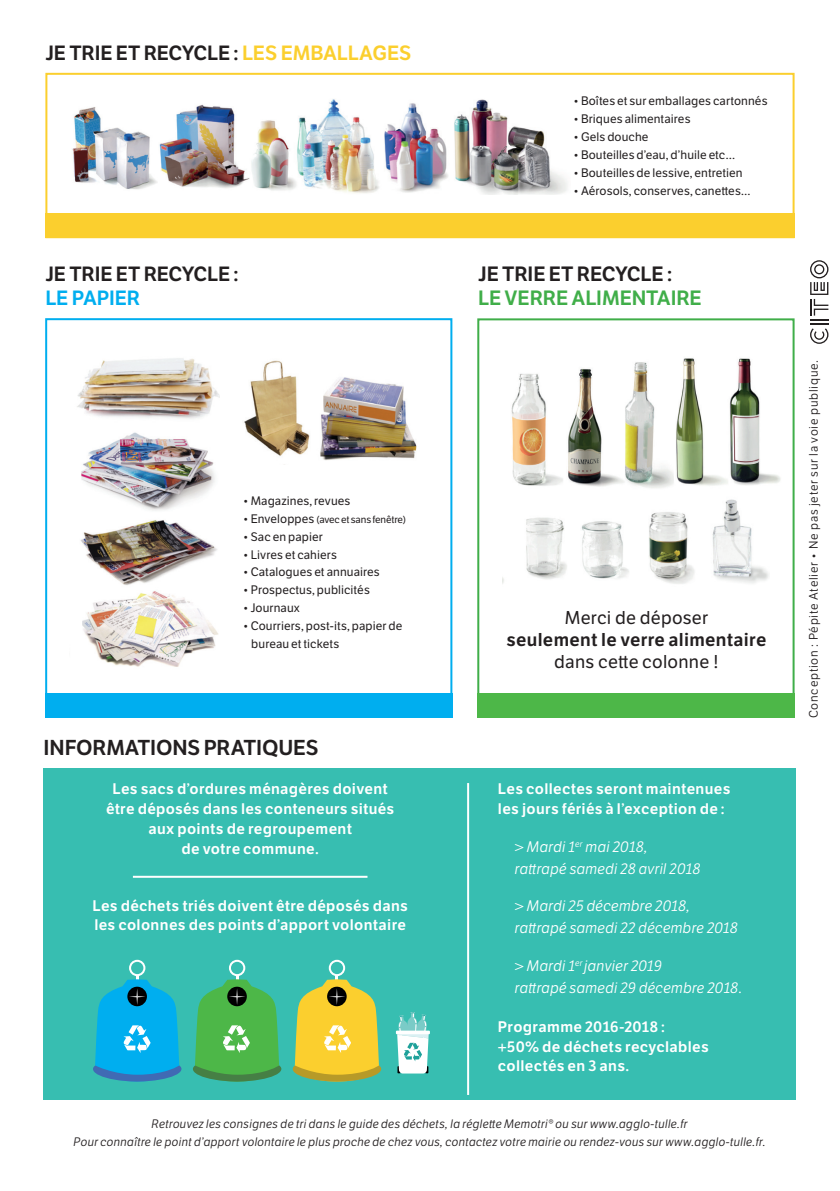
<style>
.page{position:relative;width:840px;height:1191px;background:#fff}
.page>*{position:absolute;margin:0;border:0;box-sizing:border-box;transform-origin:0 0}
.t1{font:600 21px "LFT Etica";letter-spacing:-.01em;color:#231f20}
.t2{font:600 20.2px "LFT Etica";letter-spacing:-.01em;color:#40ae49}
.t3{font:600 20.2px "LFT Etica";letter-spacing:-.01em;color:#231f20}
.t4{font:600 20px "LFT Etica";letter-spacing:-.01em;color:#231f20}
.t5{font:600 20px "LFT Etica";letter-spacing:-.01em;color:#00aeef}
.t6{font:18px "LFT Etica";letter-spacing:.015em;color:#231f20}
.t7{font:600 18px "LFT Etica";letter-spacing:.015em;color:#231f20}
.t8{font:600 15px/20px "LFT Etica";letter-spacing:.025em;color:#fff}
.t9{font:italic 15px/22px "LFT Etica";letter-spacing:.015em;color:#fff}
.t10{font:12px/18px "LFT Etica";letter-spacing:.01em;color:#231f20}
.t11{font:italic 12px/18px "LFT Etica";letter-spacing:.025em;color:#231f20;text-align:center}
.t12{font:12px "LFT Etica";letter-spacing:.065em;color:#231f20}
.t13{font:10px "LFT Etica";letter-spacing:-.015em;color:#231f20}
.s1{color:#fbcf2e}
.s2{font-size:12px}
</style>
<div class="page">
<img style="left:77px;top:358px;width:142px;height:61px">
<img style="left:244px;top:360px;width:173px;height:100px">
<img style="left:82px;top:594px;width:136px;height:73px">
<img style="left:80px;top:432px;width:137px;height:162px">
<img style="left:300px;top:99px;width:79px;height:94px">
<img style="left:384px;top:99px;width:184px;height:95px">
<img style="left:72px;top:104px;width:169px;height:86px">
<img style="left:241px;top:117px;width:59px;height:74px">
<div style="left:45px;top:73px;width:749px;height:165px;border:2px solid #fbcf2e"></div>
<div style="left:45px;top:318px;width:407px;height:388px;border:2px solid #00aeef"></div>
<div style="left:45px;top:693px;width:407px;height:25px;background:#00aeef"></div>
<div style="left:45px;top:213px;width:749px;height:25px;background:#fbcf2e"></div>
<svg style="left:810px;top:260px;width:18px;height:84px"></svg>
<div style="left:44px;top:768px;width:751px;height:332px;background:#37beb1"></div>
<hr style="left:467px;top:783px;width:2px;height:312px;background:#fff">
<hr style="left:133px;top:875px;width:234px;height:2px;background:#fff">
<svg style="left:397px;top:1012px;width:31px;height:61px;background:#b8e3e0"></svg>
<svg style="left:93px;top:959px;width:289px;height:123px"></svg>
<img style="left:511px;top:358px;width:270px;height:130px">
<div style="left:477px;top:318px;width:317px;height:388px;border:2px solid #40ae49"></div>
<div style="left:477px;top:693px;width:317px;height:25px;background:#4db748"></div>
<img style="left:502px;top:512px;width:193px;height:72px">
<img style="left:712px;top:499px;width:56px;height:85px">
<h3 class="t4" style="left:45px;top:41px;width:367px">JE TRIE ET RECYCLE : <span class="s1">LES EMBALLAGES</span></h3>
<h3 class="t4" style="left:45px;top:262px;width:195px">JE TRIE ET RECYCLE :</h3>
<h3 class="t5" style="left:45px;top:286px;width:96px">LE PAPIER</h3>
<p class="t10" style="left:572px;top:92px;width:196px">• Boîtes et sur emballages cartonnés</p>
<p class="t10" style="left:572px;top:110px;width:119px">• Briques alimentaires</p>
<p class="t10" style="left:572px;top:128px;width:77px">• Gels douche</p>
<p class="t10" style="left:572px;top:146px;width:163px">• Bouteilles d’eau, d’huile etc…</p>
<p class="t10" style="left:572px;top:164px;width:171px">• Bouteilles de lessive, entretien</p>
<p class="t10" style="left:572px;top:182px;width:179px">• Aérosols, conserves, canettes…</p>
<h2 class="t3" style="left:478px;top:261px;width:195px">JE TRIE ET RECYCLE :</h2>
<h2 class="t2" style="left:478px;top:286px;width:225px">LE VERRE ALIMENTAIRE</h2>
<p class="t10" style="left:243px;top:492px;width:109px">• Magazines, revues</p>
<p class="t13" style="left:243px;top:513px;width:165px"><span class="s2">• Enveloppes</span> (avec et sans fenêtre)</p>
<p class="t10" style="left:243px;top:527px;width:81px">• Sac en papier</p>
<p class="t10" style="left:243px;top:545px;width:96px">• Livres et cahiers</p>
<p class="t10" style="left:243px;top:563px;width:138px">• Catalogues et annuaires</p>
<p class="t10" style="left:243px;top:581px;width:129px">• Prospectus, publicités</p>
<p class="t10" style="left:243px;top:599px;width:59px">• Journaux</p>
<p class="t10" style="left:251px;top:617px;width:152px;text-indent:-9px">• Courriers, post-its, papier de bureau et tickets</p>
<h1 class="t1" style="left:44px;top:735px;width:276px">INFORMATIONS PRATIQUES</h1>
<p class="t8" style="left:106px;top:779px;width:290px;text-align:center">Les sacs d’ordures ménagères doivent être déposés dans les conteneurs situés aux points de regroupement<br>de votre commune.</p>
<p class="t8" style="left:92px;top:895px;width:317px">Les déchets triés doivent être déposés dans les colonnes des points d’apport volontaire</p>
<p class="t6" style="left:564px;top:607px;width:145px">Merci de déposer</p>
<p class="t7" style="left:506px;top:629px;width:261px">seulement le verre alimentaire</p>
<p class="t6" style="left:554px;top:651px;width:166px">dans cette colonne !</p>
<p class="t8" style="left:497px;top:779px;width:234px">Les collectes seront maintenues les jours fériés à l’exception de :</p>
<p class="t9" style="left:514px;top:835px;width:187px">&gt; Mardi 1<sup>er</sup> mai 2018, rattrapé samedi 28 avril 2018</p>
<p class="t9" style="left:514px;top:895px;width:224px">&gt; Mardi 25 décembre 2018, rattrapé samedi 22 décembre 2018</p>
<p class="t9" style="left:514px;top:955px;width:229px">&gt; Mardi 1<sup>er</sup> janvier 2019<br>rattrapé samedi 29 décembre 2018.</p>
<p class="t8" style="left:497px;top:1016px;width:212px">Programme 2016-2018 : +50% de déchets recyclables collectés en 3 ans.</p>
<p class="t11" style="left:74px;top:1115px;width:693px">Retrouvez les consignes de tri dans le guide des déchets, la réglette Memotri® ou sur www.agglo-tulle.fr<br>Pour connaître le point d’apport volontaire le plus proche de chez vous, contactez votre mairie ou rendez-vous sur www.agglo-tulle.fr.</p>
<p class="t12" style="left:806px;top:718px;width:360px;rotate:-90deg">Conception : Pépite Atelier • Ne pas jeter sur la voie publique.</p>
</div>
